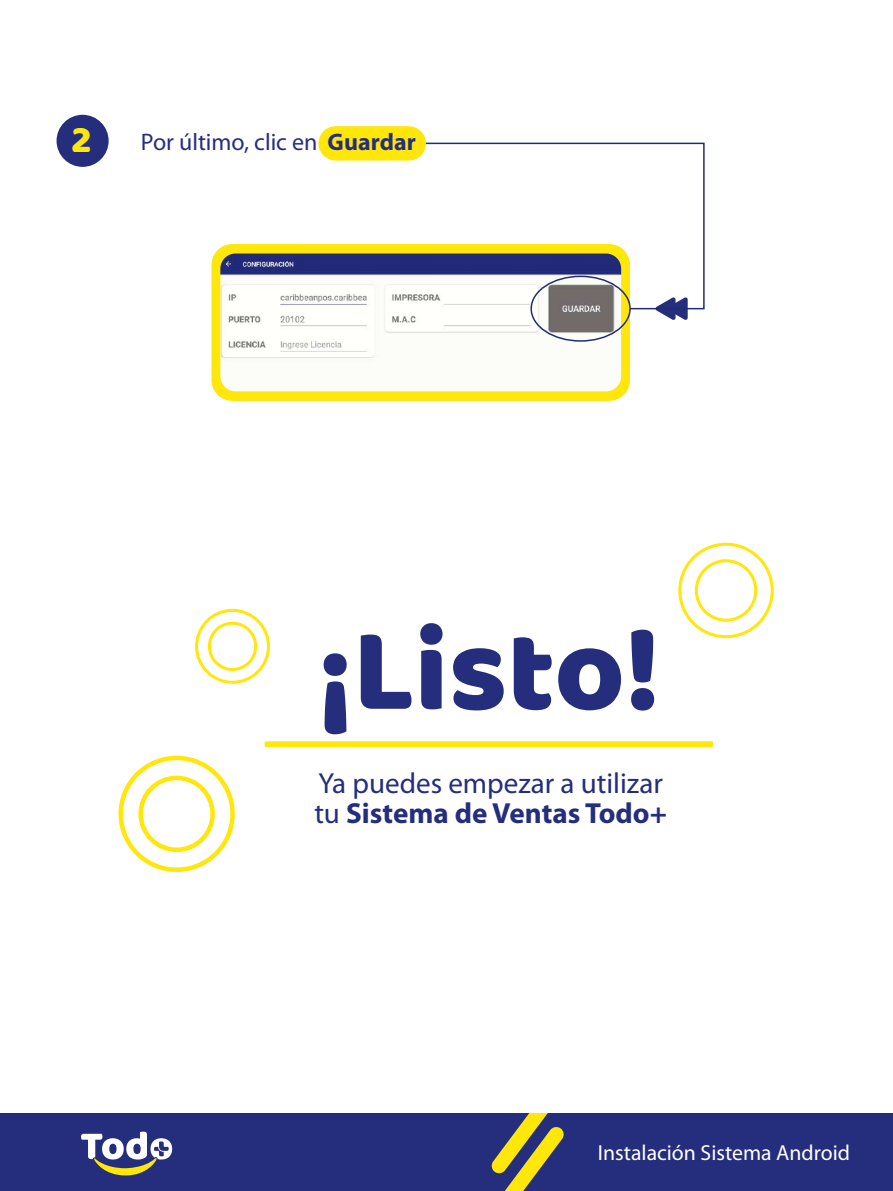
<style>
.page{position:relative;width:893px;height:1191px;background:#fff}
.page>*{position:absolute;margin:0;border:0;box-sizing:border-box;transform-origin:0 0}
.t1{font:119.85px "Baloo";color:#242e7c}
.t2{font:39px "Baloo";color:#ffe60b}
.t3{font:29.1px/29.5px "Myriad Pro";color:#242e7c}
.t4{font:24px "Myriad Pro";color:#242e7c}
.t5{font:21.75px "Myriad Pro";color:#fff}
.s1{font-weight:700}
</style>
<div class="page">
<div style="left:57px;top:115px;width:52px;height:52px;background:#242e7c;border-radius:50%"></div>
<div style="left:318px;top:126px;width:108px;height:34px;background:#ffe60b;border-radius:17px"></div>
<svg style="left:656px;top:310px;width:32px;height:10px"></svg>
<div style="left:211px;top:244px;width:419px;height:157px;background:#ffe60b;border-radius:21px"></div>
<img style="left:220px;top:253px;width:401px;height:138px">
<div style="left:0;top:1113px;width:893px;height:78px;background:#242e7c"></div>
<svg style="left:81px;top:1131px;width:91px;height:44px"></svg>
<svg style="left:491px;top:1113px;width:73px;height:78px"></svg>
<div style="left:265px;top:741px;width:448px;height:6px;background:#ffe60b"></div>
<div style="left:119px;top:755px;width:116px;height:117px;border:4px solid #ffe60b;border-radius:50%"></div>
<div style="left:138px;top:775px;width:77px;height:77px;border:4px solid #ffe60b;border-radius:50%"></div>
<div style="left:678px;top:543px;width:96px;height:95px;border:3px solid #ffe60b;border-radius:50%"></div>
<div style="left:695px;top:559px;width:62px;height:62px;border:3px solid #ffe60b;border-radius:50%"></div>
<div style="left:195px;top:609px;width:75px;height:75px;border:3px solid #ffe60b;border-radius:50%"></div>
<div style="left:208px;top:621px;width:49px;height:50px;border:3px solid #ffe60b;border-radius:50%"></div>
<svg style="left:424px;top:142px;width:281px;height:168px"></svg>
<h2 class="t2" style="left:71px;top:116px;width:22px">2</h2>
<p class="t4" style="left:141px;top:127px;width:276px">Por último, clic en <span class="s1">Guardar</span></p>
<h1 class="t1" style="left:317px;top:597px;width:345px">¡Listo!</h1>
<p class="t3" style="left:314px;top:768px;width:354px">Ya puedes empezar a utilizar tu <span class="s1">Sistema de Ventas Todo+</span></p>
<p class="t5" style="left:598px;top:1139px;width:254px">Instalación Sistema Android</p>
</div>
